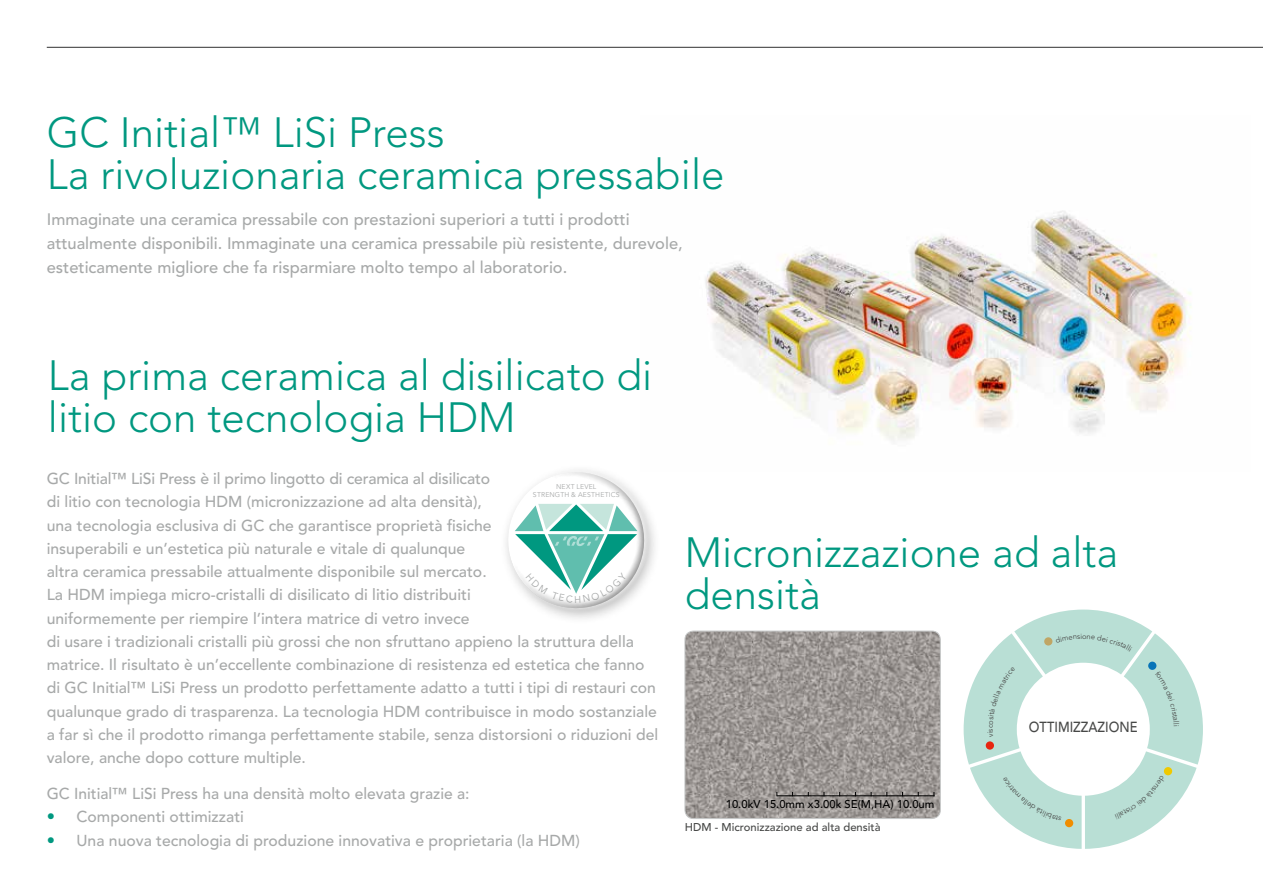
<style>
.page{position:relative;width:1263px;height:893px;background:#fff}
.page>*{position:absolute;margin:0;border:0;box-sizing:border-box;transform-origin:0 0}
.t1{font:300 42px/42px "Avenir LT Std";color:#009880}
.t2{font:500 16.5px/24px "Avenir LT Std";color:#a7a9a9}
.t3{font:500 15.75px/23.2px "Avenir LT Std";color:#a7a9a9}
.t4{font:500 14.55px "Avenir LT Std";color:#474847;scale:.89 1}
.t5{font:500 11.25px "Avenir LT Std";color:#000}
.t6{font:500 11.25px "Avenir LT Std";color:#474847}
.t7{font:7.5px "Avenir LT Std";color:#474847}
.t8{font:6.9px/8.2px "Avenir LT Std";letter-spacing:.025em;color:#a7a9a9;text-align:center}
.s1{font-family:"Avenir Next";font-size:16.5px;color:#009880}
</style>
<div class="page">
<img style="left:705px;top:210px;width:487px;height:231px">
<img style="left:686px;top:631px;width:254px;height:187px">
<div style="left:684px;top:631px;width:257px;height:188px;border:1px solid #c5c7c7;border-radius:9px"></div>
<hr style="left:777px;top:795px;width:157px;height:1px;background:#000">
<hr style="left:47px;top:47px;width:1216px;height:1px;background:#474847">
<svg style="left:964px;top:610px;width:239px;height:239px"></svg>
<svg style="left:506px;top:470px;width:149px;height:149px"></svg>
<h1 class="t1" style="left:47px;top:111px;width:679px">GC Initial™ LiSi Press<br>La rivoluzionaria ceramica pressabile</h1>
<p class="t2" style="left:47px;top:208px;width:637px">Immaginate una ceramica pressabile con prestazioni superiori a tutti i prodotti attualmente disponibili. Immaginate una ceramica pressabile più resistente, durevole, esteticamente migliore che fa risparmiare molto tempo al laboratorio.</p>
<h1 class="t1" style="left:48px;top:355px;width:606px">La prima ceramica al disilicato di litio con tecnologia HDM</h1>
<p class="t3" style="left:47px;top:467px;width:613px">GC Initial™ LiSi Press è il primo lingotto di ceramica al disilicato<br>di litio con tecnologia HDM (micronizzazione ad alta densità),<br>una tecnologia esclusiva di GC che garantisce proprietà fisiche<br>insuperabili e un’estetica più naturale e vitale di qualunque<br>altra ceramica pressabile attualmente disponibile sul mercato.<br>La HDM impiega micro-cristalli di disilicato di litio distribuiti<br>uniformemente per riempire l’intera matrice di vetro invece<br>di usare i tradizionali cristalli più grossi che non sfruttano appieno la struttura della matrice. Il risultato è un’eccellente combinazione di resistenza ed estetica che fanno di GC Initial™ LiSi Press un prodotto perfettamente adatto a tutti i tipi di restauri con qualunque grado di trasparenza. La tecnologia HDM contribuisce in modo sostanziale a far sì che il prodotto rimanga perfettamente stabile, senza distorsioni o riduzioni del valore, anche dopo cotture multiple.</p>
<p class="t3" style="left:47px;top:782px;width:424px">GC Initial™ LiSi Press ha una densità molto elevata grazie a:</p>
<p class="t3" style="left:47px;top:806px;width:199px"><span class="s1">•</span> Componenti ottimizzati</p>
<p class="t3" style="left:47px;top:829px;width:535px"><span class="s1">•</span> Una nuova tecnologia di produzione innovativa e proprietaria (la HDM)</p>
<p class="t8" style="left:533px;top:482px;width:88px">NEXT LEVEL<br>STRENGTH &amp; AESTHETICS</p>
<h1 class="t1" style="left:685px;top:532px;width:435px">Micronizzazione ad alta densità</h1>
<p class="t7" style="left:1082px;top:632px;width:6px">o</p>
<p class="t5" style="left:726px;top:797px;width:210px">10.0kV 15.0mm x3.00k SE(M,HA) 10.0um</p>
<p class="t6" style="left:685px;top:821px;width:197px">HDM - Micronizzazione ad alta densità</p>
<p class="t4" style="left:1029px;top:719px;width:124px">OTTIMIZZAZIONE</p>
</div>
